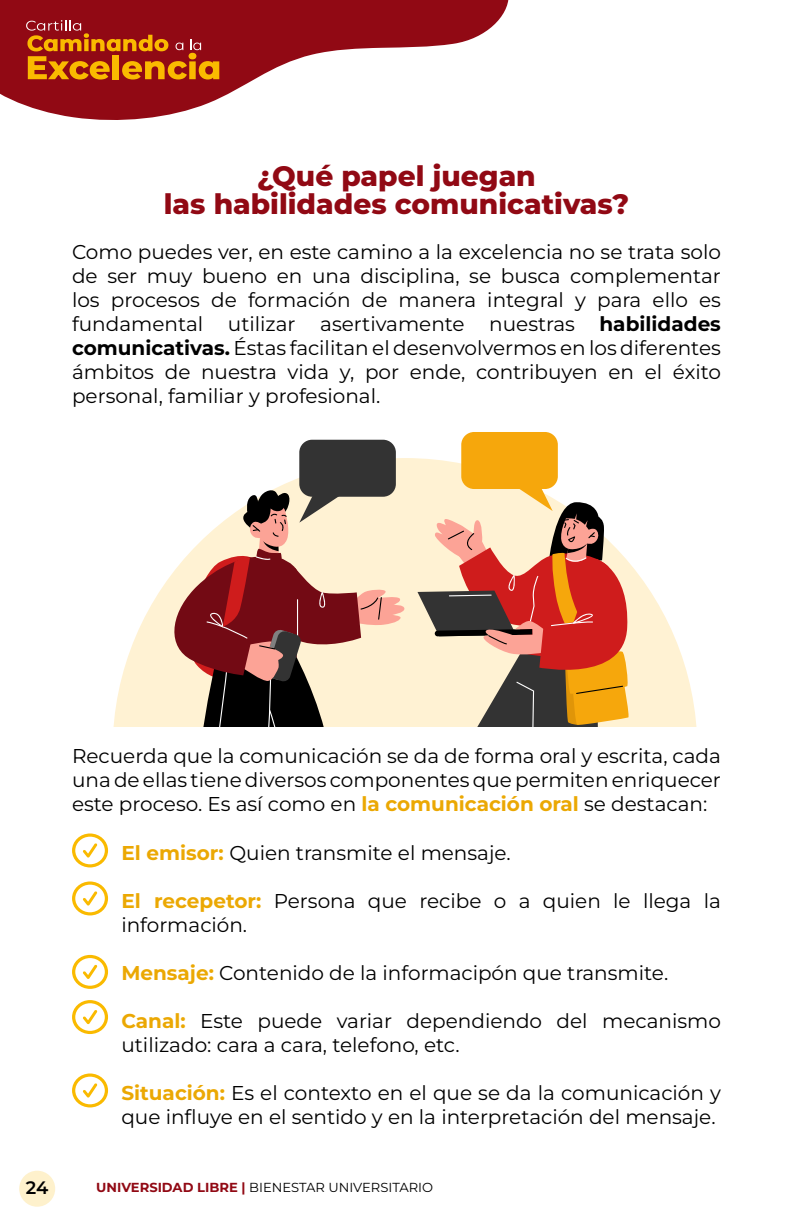
<style>
.page{position:relative;width:793px;height:1224px;background:#fff}
.page>*{position:absolute;margin:0;border:0;box-sizing:border-box;transform-origin:0 0}
.t1{font:800 28px/28px "Montserrat";color:#910914;text-align:center}
.t2{font:20px/24px "Montserrat";color:#000}
.t3{font:600 18px "Montserrat";color:#000}
.t4{font:13px "Montserrat";color:#000}
.s1{font-weight:700}
.s2{font-weight:700;color:#eba803}
.s3{font-weight:700;color:#910914}
</style>
<div class="page">
<svg style="left:113px;top:458px;width:584px;height:268px"></svg>
<div style="left:461px;top:432px;width:97px;height:57px;background:#f6a70c;border-radius:13px"></div>
<div style="left:299px;top:440px;width:97px;height:57px;background:#333;border-radius:13px"></div>
<svg style="left:417px;top:482px;width:213px;height:244px;background:#cc9377"></svg>
<svg style="left:167px;top:489px;width:237px;height:237px;background:#ba9386"></svg>
<svg style="left:0;top:0;width:508px;height:120px;fill:#910914"></svg>
<div style="left:19px;top:1171px;width:36px;height:36px;background:#fef1cc;border-radius:50%"></div>
<svg style="left:26px;top:20px;width:193px;height:60px;background:#b24212"></svg>
<svg style="left:72px;top:833px;width:37px;height:35px"></svg>
<svg style="left:72px;top:881px;width:37px;height:35px"></svg>
<svg style="left:72px;top:1000px;width:36px;height:34px"></svg>
<svg style="left:72px;top:954px;width:36px;height:35px"></svg>
<svg style="left:72px;top:1073px;width:37px;height:35px"></svg>
<h1 class="t1" style="left:164px;top:161px;width:467px">¿Qué papel juegan<br>las habilidades comunicativas?</h1>
<p class="t2" style="left:72px;top:240px;width:650px;text-align:justify">Como puedes ver, en este camino a la excelencia no se trata solo de ser muy bueno en una disciplina, se busca complementar los procesos de formación de manera integral y para ello es fundamental utilizar asertivamente nuestras <span class="s1">habilidades comunicativas.</span> Éstas facilitan el desenvolvermos en los diferentes ámbitos de nuestra vida y, por ende, contribuyen en el éxito personal, familiar y profesional.</p>
<p class="t2" style="left:72px;top:744px;width:650px;text-align:justify">Recuerda que la comunicación se da de forma oral y escrita, cada una de ellas tiene diversos componentes que permiten enriquecer este proceso. Es así como en <span class="s2">la comunicación oral</span> se destacan:</p>
<p class="t2" style="left:121px;top:840px;width:391px"><span class="s2">El emisor:</span> Quien transmite el mensaje.</p>
<p class="t2" style="left:121px;top:888px;width:601px"><span class="s2">El recepetor:</span> Persona que recibe o a quien le llega la información.</p>
<p class="t2" style="left:121px;top:960px;width:548px"><span class="s2">Mensaje:</span> Contenido de la informacipón que transmite.</p>
<p class="t2" style="left:121px;top:1008px;width:601px"><span class="s2">Canal:</span> Este puede variar dependiendo del mecanismo utilizado: cara a cara, telefono, etc.</p>
<p class="t2" style="left:121px;top:1080px;width:601px"><span class="s2">Situación:</span> Es el contexto en el que se da la comunicación y que influye en el sentido y en la interpretación del mensaje.</p>
<p class="t3" style="left:26px;top:1176px;width:24px">24</p>
<p class="t4" style="left:96px;top:1179px;width:338px"><span class="s3">UNIVERSIDAD LIBRE |</span> BIENESTAR UNIVERSITARIO</p>
</div>
